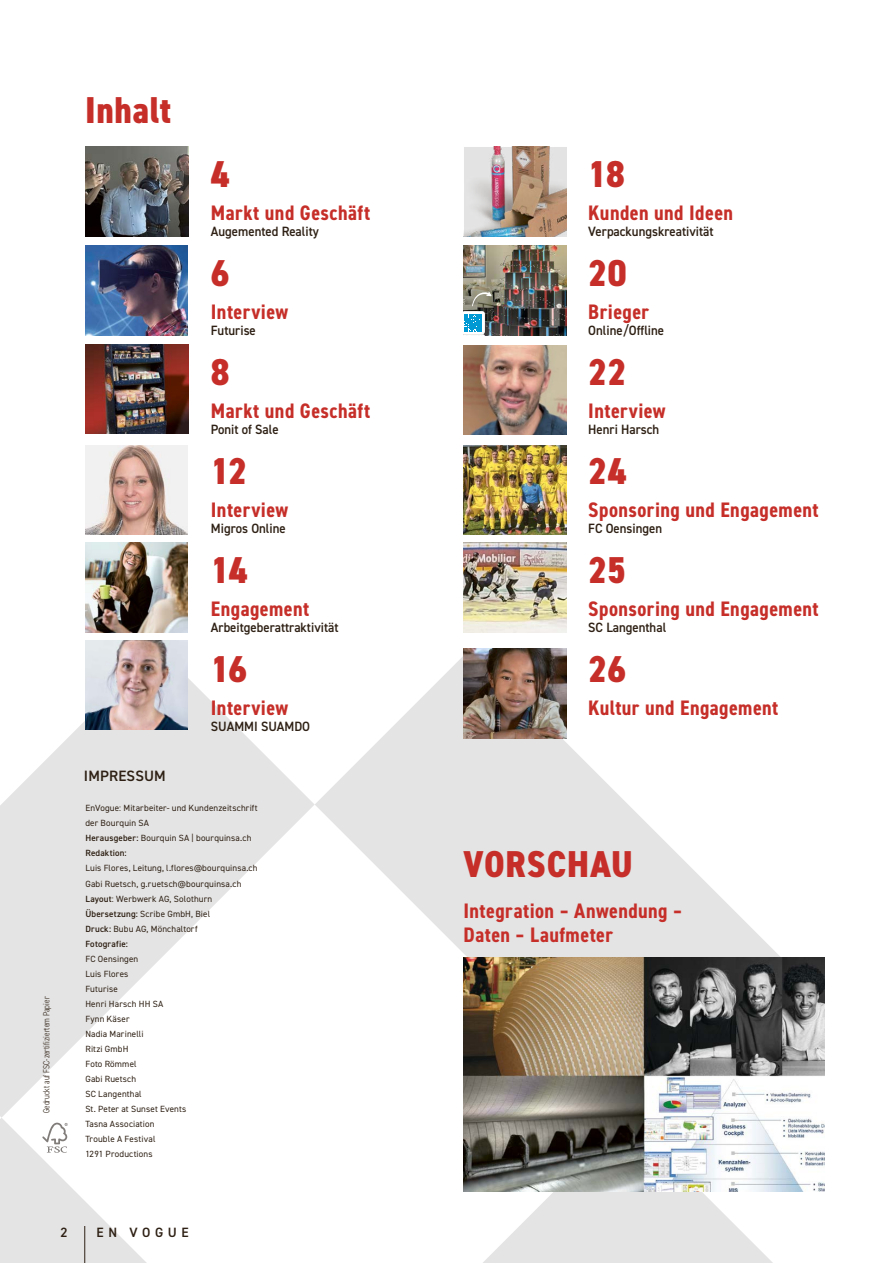
<style>
.page{position:relative;width:893px;height:1263px;background:#fff}
.page>*{position:absolute;margin:0;border:0;box-sizing:border-box;transform-origin:0 0}
.t1{font:800 condensed 37.5px "DIN2014";letter-spacing:.015em;color:#c62f29}
.t2{font:700 condensed 21px/24px "DIN2014";letter-spacing:.02em;color:#c62f29}
.t3{font:600 15px "DIN2014";letter-spacing:.01em;color:#2e2014}
.t4{font:600 13.5px "DIN2014";color:#2e2014;scale:.95 1}
.t5{font:600 13.5px "DIN2014";color:#2e2014}
.t6{font:9px/15px "DIN2014";letter-spacing:.015em;color:#2e2014}
.t7{font:300 condensed 9px "DIN2014";letter-spacing:.005em;color:#2e2014}
.s1{font-weight:600}
</style>
<div class="page">
<svg style="left:0;top:1118px;width:147px;height:145px;fill:#e4e4e4"></svg>
<svg style="left:483px;top:1192px;width:290px;height:71px;fill:#e4e4e4"></svg>
<svg style="left:0;top:678px;width:315px;height:440px;fill:#e4e4e4"></svg>
<svg style="left:315px;top:648px;width:469px;height:310px"></svg>
<svg style="left:42px;top:1123px;width:26px;height:30px"></svg>
<img style="left:85px;top:147px;width:103px;height:89px">
<img style="left:464px;top:147px;width:103px;height:89px">
<img style="left:85px;top:344px;width:103px;height:90px">
<img style="left:464px;top:345px;width:103px;height:90px">
<img style="left:85px;top:246px;width:103px;height:89px">
<img style="left:463px;top:246px;width:103px;height:89px">
<svg style="left:463px;top:291px;width:29px;height:44px"></svg>
<img style="left:463px;top:958px;width:362px;height:234px">
<img style="left:85px;top:445px;width:103px;height:90px">
<img style="left:463px;top:445px;width:103px;height:90px">
<img style="left:85px;top:543px;width:103px;height:89px">
<img style="left:85px;top:640px;width:103px;height:90px">
<img style="left:463px;top:543px;width:103px;height:89px">
<img style="left:464px;top:649px;width:103px;height:89px">
<hr style="left:84px;top:1226px;width:1px;height:37px;background:#2e2014">
<p class="t7" style="left:43px;top:1113px;width:118px;rotate:-90deg">Gedruckt auf FSC-zertifiziertem Papier</p>
<h1 class="t1" style="left:85px;top:97px;width:88px">Inhalt</h1>
<h1 class="t1" style="left:211px;top:160px;width:20px">4</h1>
<h2 class="t2" style="left:211px;top:201px;width:161px">Markt und Geschäft</h2>
<h3 class="t4" style="left:211px;top:224px;width:115px">Augemented Reality</h3>
<h1 class="t1" style="left:211px;top:259px;width:20px">6</h1>
<h2 class="t2" style="left:211px;top:300px;width:79px">Interview</h2>
<h3 class="t4" style="left:211px;top:323px;width:49px">Futurise</h3>
<h1 class="t1" style="left:211px;top:358px;width:20px">8</h1>
<h2 class="t2" style="left:211px;top:399px;width:161px">Markt und Geschäft</h2>
<h3 class="t4" style="left:211px;top:422px;width:73px">Ponit of Sale</h3>
<h1 class="t1" style="left:211px;top:457px;width:38px">12</h1>
<h2 class="t2" style="left:211px;top:498px;width:79px">Interview</h2>
<h3 class="t4" style="left:211px;top:521px;width:80px">Migros Online</h3>
<h1 class="t1" style="left:211px;top:556px;width:38px">14</h1>
<h2 class="t2" style="left:211px;top:597px;width:100px">Engagement</h2>
<h3 class="t4" style="left:211px;top:620px;width:136px">Arbeitgeberattraktivität</h3>
<h1 class="t1" style="left:211px;top:655px;width:38px">16</h1>
<h2 class="t2" style="left:211px;top:696px;width:79px">Interview</h2>
<h3 class="t4" style="left:211px;top:719px;width:106px">SUAMMI SUAMDO</h3>
<h3 class="t3" style="left:84px;top:768px;width:83px">IMPRESSUM</h3>
<p class="t6" style="left:85px;top:801px;width:174px">EnVogue: Mitarbeiter- und Kundenzeitschrift der Bourquin SA<br><span class="s1">Herausgeber:</span> Bourquin SA | bourquinsa.ch<br><span class="s1">Redaktion:</span></p>
<p class="t6" style="left:85px;top:861px;width:174px">Luis Flores, Leitung, l.flores@bourquinsa.ch<br>Gabi Ruetsch, g.ruetsch@bourquinsa.ch<br><span class="s1">Layout</span>: Werbwerk AG, Solothurn<br><span class="s1">Übersetzung:</span> Scribe GmbH, Biel<br><span class="s1">Druck:</span> Bubu AG, Mönchaltorf<br><span class="s1">Fotografie:</span></p>
<p class="t6" style="left:85px;top:951px;width:103px">FC Oensingen<br>Luis Flores<br>Futurise<br>Henri Harsch HH SA<br>Fynn Käser<br>Nadia Marinelli<br>Ritzi GmbH<br>Foto Römmel<br>Gabi Ruetsch<br>SC Langenthal<br>St. Peter at Sunset Events<br>Tasna Association<br>Trouble A Festival<br>1291 Productions</p>
<h3 class="t5" style="left:60px;top:1225px;width:9px">2</h3>
<h3 class="t5" style="left:97px;top:1224px;width:94px">EN VOGUE</h3>
<h1 class="t1" style="left:588px;top:160px;width:38px">18</h1>
<h2 class="t2" style="left:588px;top:201px;width:146px">Kunden und Ideen</h2>
<h3 class="t4" style="left:588px;top:224px;width:133px">Verpackungskreativität</h3>
<h1 class="t1" style="left:588px;top:259px;width:40px">20</h1>
<h2 class="t2" style="left:588px;top:300px;width:62px">Brieger</h2>
<h3 class="t4" style="left:588px;top:323px;width:81px">Online/Offline</h3>
<h1 class="t1" style="left:588px;top:358px;width:39px">22</h1>
<h2 class="t2" style="left:588px;top:399px;width:79px">Interview</h2>
<h3 class="t4" style="left:588px;top:422px;width:76px">Henri Harsch</h3>
<h1 class="t1" style="left:588px;top:457px;width:40px">24</h1>
<h2 class="t2" style="left:588px;top:498px;width:232px">Sponsoring und Engagement</h2>
<h3 class="t4" style="left:588px;top:521px;width:79px">FC Oensingen</h3>
<h1 class="t1" style="left:588px;top:556px;width:39px">25</h1>
<h2 class="t2" style="left:588px;top:597px;width:232px">Sponsoring und Engagement</h2>
<h3 class="t4" style="left:588px;top:620px;width:84px">SC Langenthal</h3>
<h1 class="t1" style="left:588px;top:655px;width:39px">26</h1>
<h2 class="t2" style="left:588px;top:696px;width:192px">Kultur und Engagement</h2>
<h1 class="t1" style="left:463px;top:850px;width:171px">VORSCHAU</h1>
<h2 class="t2" style="left:463px;top:899px;width:220px">Integration – Anwendung –<br>Daten – Laufmeter</h2>
</div>
